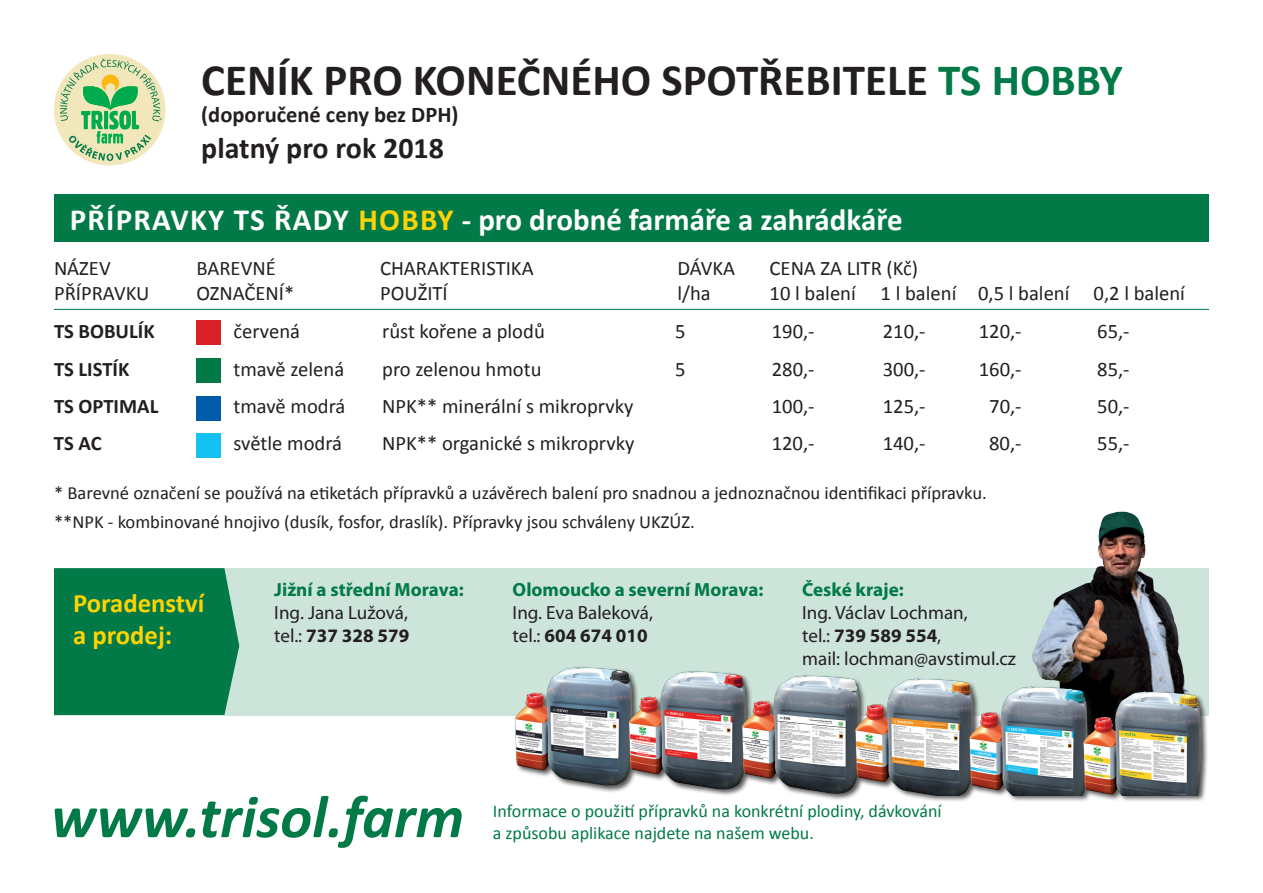
<style>
.page{position:relative;width:1263px;height:893px;background:#fff}
.page>*{position:absolute;margin:0;border:0;box-sizing:border-box;transform-origin:0 0}
.t1{font:700 45px "Calibri";color:#231f20}
.t2{font:700 30.9px "Calibri";color:#fff}
.t3{font:700 30px "Calibri";color:#231f20}
.t4{font:700 26.7px/32.1px "Calibri";color:#fed304}
.t5{font:700 22.5px "Calibri";color:#231f20}
.t6{font:20.7px "Calibri";color:#231f20}
.t7{font:700 20.7px "Calibri";color:#231f20}
.t8{font:19.05px/23px "Myriad Pro";color:#231f20}
.t9{font:700 19.05px "Myriad Pro";color:#017a47}
.t10{font:18.6px "Calibri";color:#231f20}
.t11{font:18px/21.6px "Calibri";color:#017a47}
.s1{color:#017a47}
.s2{color:#fed304}
.s3{font-weight:700}
</style>
<div class="page">
<div style="left:54px;top:568px;width:1155px;height:147px;background:#cde4da"></div>
<div style="left:196px;top:321px;width:25px;height:24px;background:#da2128"></div>
<div style="left:196px;top:358px;width:25px;height:24px;background:#017a47"></div>
<div style="left:196px;top:396px;width:25px;height:25px;background:#015aaa"></div>
<div style="left:196px;top:433px;width:25px;height:25px;background:#15c0f2"></div>
<div style="left:54px;top:195px;width:1155px;height:47px;background:#017a47"></div>
<hr style="left:54px;top:309px;width:1155px;height:1px;background:#017a47">
<img style="left:1032px;top:511px;width:150px;height:153px">
<div style="left:514px;top:666px;width:695px;height:135px;background:#231f20;opacity:.75"></div>
<img style="left:506px;top:664px;width:703px;height:131px">
<svg style="left:55px;top:796px;width:407px;height:52px"></svg>
<div style="left:54px;top:54px;width:111px;height:111px;background:#f1e7bb;border-radius:50%"></div>
<svg style="left:60px;top:58px;width:102px;height:103px"></svg>
<div style="left:54px;top:568px;width:185px;height:147px;background:#017a47"></div>
<h1 class="t1" style="left:201px;top:51px;width:923px">CENÍK PRO KONEČNÉHO SPOTŘEBITELE <span class="s1">TS HOBBY</span></h1>
<p class="t5" style="left:201px;top:100px;width:259px">(doporučené ceny bez DPH)</p>
<h3 class="t3" style="left:201px;top:129px;width:244px">platný pro rok 2018</h3>
<h2 class="t2" style="left:70px;top:200px;width:834px">PŘÍPRAVKY TS ŘADY <span class="s2">HOBBY</span> - pro drobné farmáře a zahrádkáře</h2>
<p class="t6" style="left:54px;top:255px;width:58px">NÁZEV</p>
<p class="t6" style="left:196px;top:255px;width:81px">BAREVNÉ</p>
<p class="t6" style="left:380px;top:255px;width:155px">CHARAKTERISTIKA</p>
<p class="t6" style="left:677px;top:255px;width:59px">DÁVKA</p>
<p class="t6" style="left:770px;top:255px;width:150px">CENA ZA LITR (Kč)</p>
<p class="t6" style="left:54px;top:280px;width:97px">PŘÍPRAVKU</p>
<p class="t6" style="left:196px;top:280px;width:99px">OZNAČENÍ*</p>
<p class="t6" style="left:380px;top:280px;width:69px">POUŽITÍ</p>
<p class="t6" style="left:677px;top:280px;width:35px">l/ha</p>
<p class="t6" style="left:770px;top:280px;width:417px">10 l balení 1 l balení 0,5 l balení 0,2 l balení</p>
<p class="t7" style="left:54px;top:318px;width:102px">TS BOBULÍK</p>
<p class="t6" style="left:234px;top:318px;width:68px">červená</p>
<p class="t6" style="left:382px;top:318px;width:164px">růst kořene a plodů</p>
<p class="t6" style="left:675px;top:318px;width:12px">5</p>
<p class="t6" style="left:772px;top:318px;width:44px">190,-</p>
<p class="t6" style="left:883px;top:318px;width:44px">210,-</p>
<p class="t6" style="left:979px;top:318px;width:44px">120,-</p>
<p class="t6" style="left:1097px;top:318px;width:34px">65,-</p>
<p class="t7" style="left:54px;top:355px;width:77px">TS LISTÍK</p>
<p class="t6" style="left:234px;top:356px;width:112px">tmavě zelená</p>
<p class="t6" style="left:382px;top:356px;width:161px">pro zelenou hmotu</p>
<p class="t6" style="left:675px;top:356px;width:12px">5</p>
<p class="t6" style="left:772px;top:356px;width:44px">280,-</p>
<p class="t6" style="left:883px;top:356px;width:44px">300,-</p>
<p class="t6" style="left:979px;top:356px;width:44px">160,-</p>
<p class="t6" style="left:1097px;top:356px;width:34px">85,-</p>
<p class="t7" style="left:54px;top:393px;width:106px">TS OPTIMAL</p>
<p class="t6" style="left:234px;top:393px;width:113px">tmavě modrá</p>
<p class="t6" style="left:382px;top:393px;width:253px">NPK** minerální s mikroprvky</p>
<p class="t6" style="left:772px;top:393px;width:44px">100,-</p>
<p class="t6" style="left:883px;top:393px;width:44px">125,-</p>
<p class="t6" style="left:989px;top:393px;width:34px">70,-</p>
<p class="t6" style="left:1097px;top:393px;width:34px">50,-</p>
<p class="t7" style="left:54px;top:430px;width:49px">TS AC</p>
<p class="t6" style="left:234px;top:430px;width:110px">světle modrá</p>
<p class="t6" style="left:382px;top:430px;width:254px">NPK** organické s mikroprvky</p>
<p class="t6" style="left:772px;top:430px;width:44px">120,-</p>
<p class="t6" style="left:883px;top:430px;width:44px">140,-</p>
<p class="t6" style="left:989px;top:430px;width:34px">80,-</p>
<p class="t6" style="left:1097px;top:430px;width:34px">55,-</p>
<p class="t10" style="left:54px;top:481px;width:934px">* Barevné označení se používá na etiketách přípravků a uzávěrech balení pro snadnou a jednoznačnou identifikaci přípravku.</p>
<p class="t10" style="left:54px;top:510px;width:642px">**NPK - kombinované hnojivo (dusík, fosfor, draslík). Přípravky jsou schváleny UKZÚZ.</p>
<p class="t4" style="left:73px;top:587px;width:133px">Poradenství a prodej:</p>
<p class="t9" style="left:274px;top:577px;width:191px">Jižní a střední Morava:</p>
<p class="t8" style="left:274px;top:601px;width:137px">Ing. Jana Lužová, tel.: <span class="s3">737 328 579</span></p>
<p class="t9" style="left:513px;top:577px;width:252px">Olomoucko a severní Morava:</p>
<p class="t8" style="left:513px;top:601px;width:142px">Ing. Eva Baleková, tel.: <span class="s3">604 674 010</span></p>
<p class="t9" style="left:802px;top:577px;width:103px">České kraje:</p>
<p class="t8" style="left:802px;top:601px;width:215px">Ing. Václav Lochman,<br>tel.: <span class="s3">739 589 554</span>,<br>mail: lochman@avstimul.cz</p>
<p class="t11" style="left:493px;top:800px;width:450px">Informace o použití přípravků na konkrétní plodiny, dávkování a způsobu aplikace najdete na našem webu.</p>
</div>
